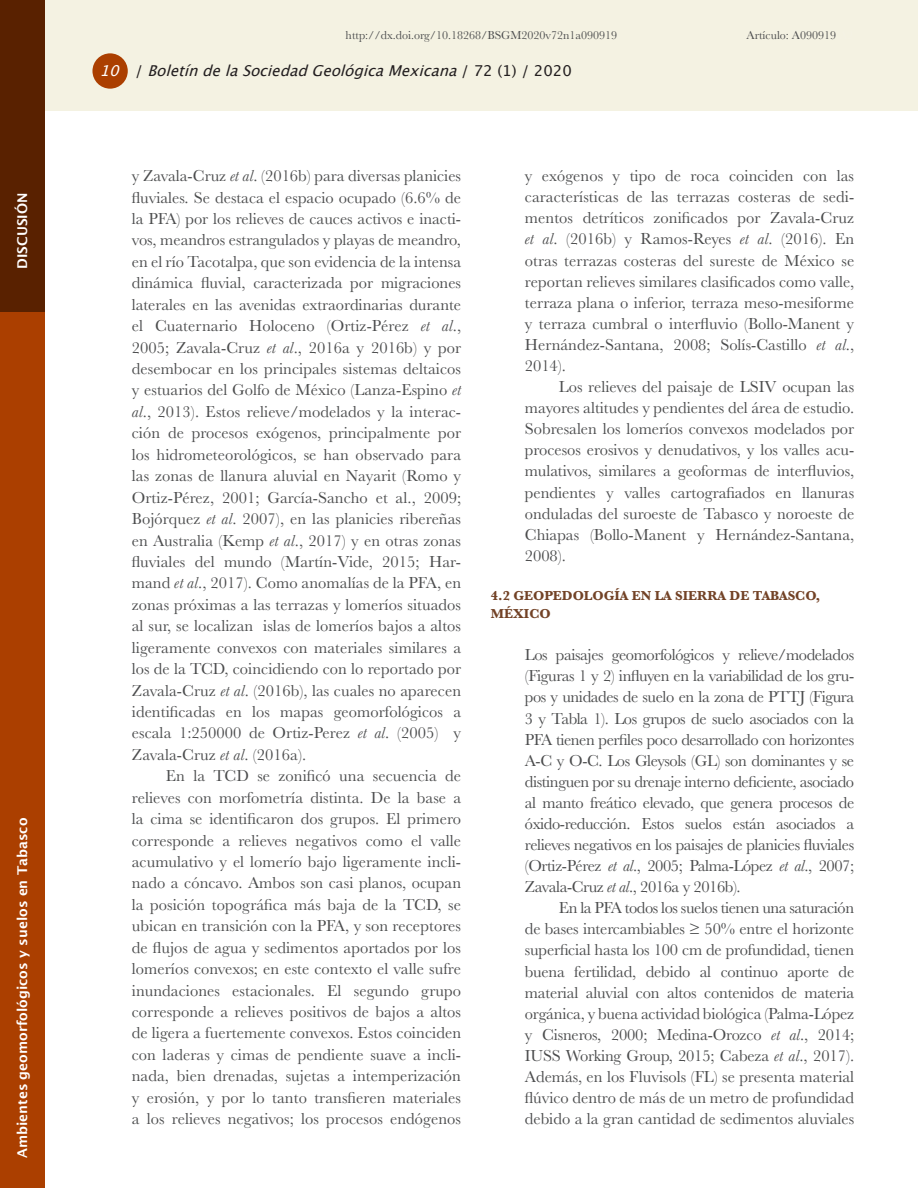
<style>
.page{position:relative;width:918px;height:1188px;background:#fff}
.page>*{position:absolute;margin:0;border:0;box-sizing:border-box;transform-origin:0 0}
.Texto_general{font:16.5px/21.5px "Baskerville";color:#4b4c4d;text-align:justify}
.t1{font:italic 15px "Lucida Grande";color:#231f20}
.Secci_n{font:600 13.5px "Lucida Sans";color:#fff}
.Jerarqu_a_2{font:700 13.5px/18.1px "Baskerville";color:#724226}
.t2{font:12px "Baskerville";color:#4b4c4d}
.s1{color:#f4f2e5}
.s2{color:#fff}
.s3{font-style:normal}
.s4{font-style:italic}
</style>
<div class="page">
<div style="left:0;top:311px;width:44px;height:877px;background:#ab3f00"></div>
<div style="left:45px;top:0;width:873px;height:111px;background:#f4f2e2"></div>
<div style="left:92px;top:53px;width:36px;height:36px;background:#ab3f00;border-radius:50%"></div>
<div style="left:0;top:0;width:44px;height:311px;background:#592100"></div>
<p class="Secci_n" style="left:15px;top:269px;width:78px;rotate:-90deg">DISCUSIÓN</p>
<p class="Secci_n" style="left:15px;top:1158px;width:342px;rotate:-90deg">Ambientes geomorfológicos y suelos en Tabasco</p>
<p class="t2" style="left:346px;top:27px;width:273px">http://dx.doi.org/10.18268/BSGM2020v72n1a090919</p>
<p class="t2" style="left:747px;top:27px;width:108px">Artículo: A090919 <span class="s1">A2</span></p>
<p class="t1" style="left:100px;top:62px;width:474px"><span class="s2">10</span> <span class="s3">/</span> BoletíndelaSociedadGeológicaMexicana<span class="s3">/ 7 2 ( 1 ) / 2 0 2 0</span></p>
<p class="Texto_general" style="left:132px;top:165px;width:331px">y Zavala-Cruz <span class="s4">et al</span>. (2016b) para diversas planicies fluviales. Se destaca el espacio ocupado (6.6% de la PFA) por los relieves de cauces activos e inacti&shy;vos, meandros estrangulados y playas de meandro, en el río Tacotalpa, que son evidencia de la intensa dinámica fluvial, caracterizada por migraciones laterales en las avenidas extraordinarias durante el Cuaternario Holoceno (Ortiz-Pérez <span class="s4">et al</span>., 2005; Zavala-Cruz <span class="s4">et al</span>., 2016a y 2016b) y por desembocar en los principales sistemas deltaicos y estuarios del Golfo de México (Lanza-Espino <span class="s4">et al</span>., 2013). Estos relieve/modelados y la interac&shy;ción de procesos exógenos, principalmente por los hidrometeorológicos, se han observado para las zonas de llanura aluvial en Nayarit (Romo y Ortiz-Pérez, 2001; García-Sancho et al., 2009; Bojórquez <span class="s4">et al</span>. 2007), en las planicies ribereñas en Australia (Kemp <span class="s4">et al</span>., 2017) y en otras zonas fluviales del mundo (Martín-Vide, 2015; Har&shy;mand <span class="s4">et al</span>., 2017). Como anomalías de la PFA, en zonas próximas a las terrazas y lomeríos situados al sur, se localizan islas de lomeríos bajos a altos ligeramente convexos con materiales similares a los de la TCD, coincidiendo con lo reportado por Zavala-Cruz <span class="s4">et al</span>. (2016b), las cuales no aparecen identificadas en los mapas geomorfológicos a escala 1:250000 de Ortiz-Perez <span class="s4">et al</span>. (2005) y Zavala-Cruz <span class="s4">et al</span>. (2016a).</p>
<p class="Texto_general" style="left:132px;top:765px;width:331px;text-indent:34px">En la TCD se zonificó una secuencia de relieves con morfometría distinta. De la base a la cima se identificaron dos grupos. El primero corresponde a relieves negativos como el valle acumulativo y el lomerío bajo ligeramente incli&shy;nado a cóncavo. Ambos son casi planos, ocupan la posición topográfica más baja de la TCD, se ubican en transición con la PFA, y son receptores de flujos de agua y sedimentos aportados por los lomeríos convexos; en este contexto el valle sufre inundaciones estacionales. El segundo grupo corresponde a relieves positivos de bajos a altos de ligera a fuertemente convexos. Estos coinciden con laderas y cimas de pendiente suave a incli&shy;nada, bien drenadas, sujetas a intemperización y erosión, y por lo tanto transfieren materiales a los relieves negativos; los procesos endógenos</p>
<p class="Texto_general" style="left:525px;top:165px;width:331px">y exógenos y tipo de roca coinciden con las características de las terrazas costeras de sedi&shy;mentos detríticos zonificados por Zavala-Cruz <span class="s4">et al</span>. (2016b) y Ramos-Reyes <span class="s4">et al</span>. (2016). En otras terrazas costeras del sureste de México se reportan relieves similares clasificados como valle, terraza plana o inferior, terraza meso-mesiforme y terraza cumbral o interfluvio (Bollo-Manent y Hernández-Santana, 2008; Solís-Castillo <span class="s4">et al</span>., 2014).</p>
<p class="Texto_general" style="left:525px;top:376px;width:331px;text-indent:34px">Los relieves del paisaje de LSIV ocupan las mayores altitudes y pendientes del área de estudio.<br>Sobresalen los lomeríos convexos modelados por procesos erosivos y denudativos, y los valles acu&shy;mulativos, similares a geoformas de interfluvios, pendientes y valles cartografiados en llanuras onduladas del suroeste de Tabasco y noroeste de Chiapas (Bollo-Manent y Hernández-Santana, 2008).</p>
<p class="Jerarqu_a_2" style="left:491px;top:587px;width:331px">4.2 GEOPEDOLOGÍA EN LA SIERRA DE TABASCO,<br>MÉXICO</p>
<p class="Texto_general" style="left:525px;top:645px;width:331px">Los paisajes geomorfológicos y relieve/modelados (Figuras 1 y 2) influyen en la variabilidad de los gru&shy;pos y unidades de suelo en la zona de PTTJ (Figura 3 y Tabla 1). Los grupos de suelo asociados con la PFA tienen perfiles poco desarrollado con horizontes A-C y O-C. Los Gleysols (GL) son dominantes y se distinguen por su drenaje interno deficiente, asociado al manto freático elevado, que genera procesos de óxido-reducción. Estos suelos están asociados a relieves negativos en los paisajes de planicies fluviales (Ortiz-Pérez <span class="s4">et al</span>., 2005; Palma-López <span class="s4">et al</span>., 2007; Zavala-Cruz <span class="s4">et al</span>., 2016a y 2016b).</p>
<p class="Texto_general" style="left:525px;top:898px;width:331px;text-indent:34px">En la PFA todos los suelos tienen una saturación de bases intercambiables ≥ 50% entre el horizonte superficial hasta los 100 cm de profundidad, tienen buena fertilidad, debido al continuo aporte de material aluvial con altos contenidos de materia orgánica, y buena actividad biológica (Palma-López y Cisneros, 2000; Medina-Orozco <span class="s4">et al</span>., 2014; IUSS Working Group, 2015; Cabeza <span class="s4">et al</span>., 2017).<br>Además, en los Fluvisols (FL) se presenta material flúvico dentro de más de un metro de profundidad debido a la gran cantidad de sedimentos aluviales</p>
</div>
